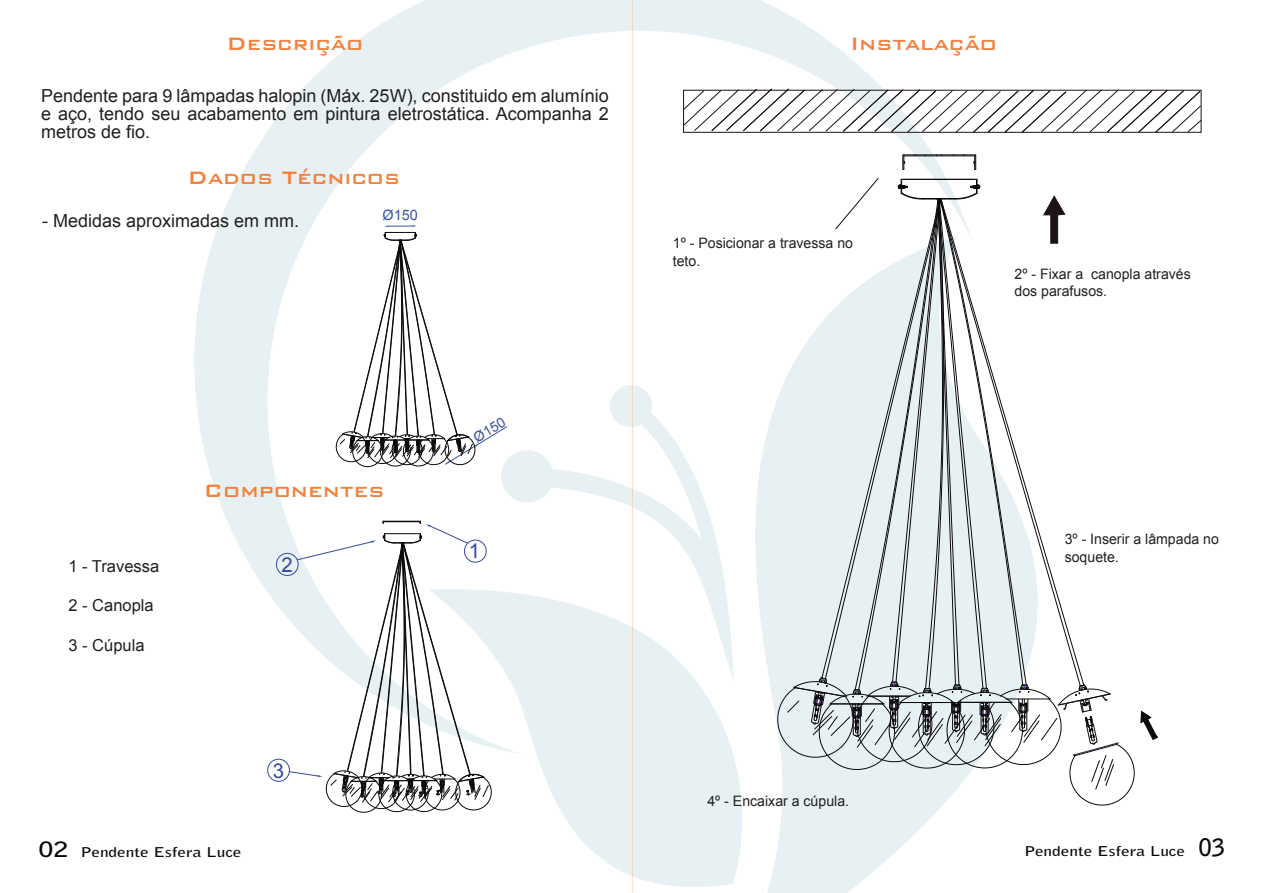
<style>
.page{position:relative;width:1263px;height:893px;background:#fff}
.page>*{position:absolute;margin:0;border:0;box-sizing:border-box;transform-origin:0 0}
.t1{font:500 24px "Bank Gothic BT";color:#f4803d}
.t2{font:20.4px "Arial";color:#354a9f}
.t3{font:18px/18px "Arial";color:#231f20;text-align:justify}
.t4{font:16.5px "Arial";color:#231f20}
.t5{font:14.4px/17.2px "Arial";color:#231f20}
.t6{font:14.4px "Arial";color:#3a54a4}
.t7{font:14.1px "Arial";color:#3a54a4}
.t8{font:700 13.5px "Bell Gothic Std";color:#0c090d;scale:1.28 1}
.s1{font-size:21px}
.s2{font-size:24px;color:#0b090d}
</style>
<div class="page">
<img style="left:194px;top:0;width:783px;height:893px">
<svg style="left:1140px;top:711px;width:18px;height:29px"></svg>
<div style="left:267px;top:759px;width:23px;height:22px;border:1px solid #354a9f;border-radius:50%"></div>
<div style="left:276px;top:553px;width:22px;height:23px;border:1px solid #354a9f;border-radius:50%"></div>
<svg style="left:683px;top:88px;width:519px;height:45px"></svg>
<svg style="left:336px;top:225px;width:171px;height:242px"></svg>
<svg style="left:289px;top:521px;width:203px;height:292px"></svg>
<hr style="left:904px;top:156px;width:70px;height:1px;background:#0c090d">
<svg style="left:974px;top:154px;width:2px;height:16px"></svg>
<svg style="left:902px;top:154px;width:3px;height:16px"></svg>
<svg style="left:777px;top:178px;width:357px;height:627px"></svg>
<hr style="left:903px;top:155px;width:72px;height:1px;background:#0c090d">
<h1 class="t1" style="left:226px;top:31px;width:138px">Descrição</h1>
<p class="t3" style="left:41px;top:87px;width:569px">Pendente para 9 lâmpadas halopin (Máx. 25W), constituido em alumínio e aço, tendo seu acabamento em pintura eletrostática. Acompanha 2 metros de fio.</p>
<h1 class="t1" style="left:187px;top:164px;width:214px">Dados Técnicos</h1>
<p class="t3" style="left:42px;top:212px;width:259px">- Medidas aproximadas em mm.</p>
<p class="t6" style="left:382px;top:206px;width:37px">Ø150</p>
<p class="t4" style="left:68px;top:555px;width:92px">1 - Travessa</p>
<p class="t4" style="left:68px;top:595px;width:87px">2 - Canopla</p>
<p class="t4" style="left:68px;top:634px;width:78px">3 - Cúpula</p>
<h1 class="t1" style="left:204px;top:477px;width:182px">Componentes</h1>
<p class="t2" style="left:282px;top:551px;width:13px">2</p>
<p class="t2" style="left:273px;top:757px;width:13px">3</p>
<p class="t7" style="left:470px;top:431px;width:36px;rotate:-31deg">Ø150</p>
<p class="t2" style="left:469px;top:537px;width:13px">1</p>
<h1 class="t1" style="left:850px;top:31px;width:149px">Instalação</h1>
<p class="t5" style="left:673px;top:235px;width:182px">1º - Posicionar a travessa no teto.</p>
<p class="t5" style="left:1014px;top:265px;width:178px">2º - Fixar a canopla através dos parafusos.</p>
<p class="t5" style="left:707px;top:793px;width:143px">4º - Encaixar a cúpula.</p>
<p class="t5" style="left:1065px;top:531px;width:156px">3º - Inserir a lâmpada no soquete.</p>
<p class="t8" style="left:39px;top:843px;width:160px"><span class="s1">02</span> Pendente Esfera Luce</p>
<p class="t8" style="left:1024px;top:843px;width:158px">Pendente Esfera Luce <span class="s2">03</span></p>
</div>
